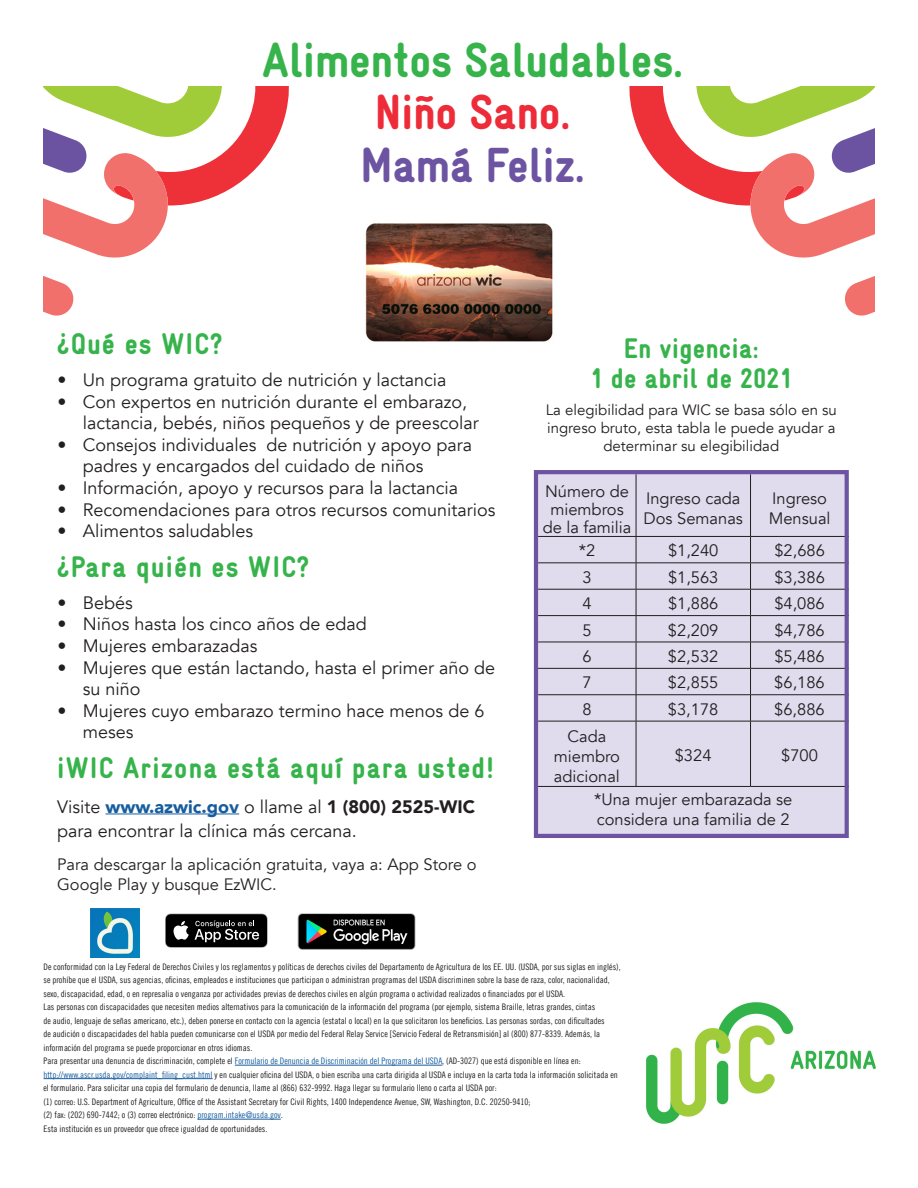
<style>
.page{position:relative;width:918px;height:1188px;background:#fff}
.page>*{position:absolute;margin:0;border:0;box-sizing:border-box;transform-origin:0 0}
.List_Paragraph{font:900 49.5px/52.5px "Gravur Condensed";color:#36b44b;text-align:center}
.List_Paragraph-2{font:900 49.5px "Gravur Condensed";color:#6c54a2}
.t1{font:900 30px "Gravur Condensed";letter-spacing:.04em;color:#36b44b}
.t2{font:900 28.5px/30px "Gravur Condensed";letter-spacing:.02em;color:#36b44b;text-align:center}
.t3{font:18px/21.6px "Avenir";color:#231f20}
.t4{font:16.5px/19.8px "Avenir";color:#231f20;text-align:center}
.t5{font:15px/18px "Avenir";color:#231f20;text-align:center}
.Pa0{font:9px/13.5px "Trade Gothic Cond Eighteen";color:#231f20}
.s1{color:#ee2c39}
.s2{font-weight:900;color:#175d9e}
.s3{font-weight:900}
.s4{color:#175d9e}
</style>
<div class="page">
<hr style="left:235px;top:1065px;width:207px;height:1px;background:#175d9e">
<hr style="left:44px;top:1078px;width:169px;height:1px;background:#175d9e">
<hr style="left:197px;top:1119px;width:84px;height:1px;background:#175d9e">
<hr style="left:106px;top:814px;width:133px;height:1px;background:#175d9e">
<svg style="left:629px;top:86px;width:246px;height:230px"></svg>
<svg style="left:44px;top:86px;width:245px;height:230px"></svg>
<img style="left:647px;top:1002px;width:229px;height:121px">
<img style="left:365px;top:223px;width:188px;height:119px">
<svg style="left:165px;top:914px;width:103px;height:34px;background:#313131"></svg>
<img style="left:297px;top:914px;width:119px;height:36px">
<img style="left:91px;top:908px;width:48px;height:49px">
<div style="left:536px;top:472px;width:311px;height:364px;background:#e0dbed"></div>
<hr style="left:636px;top:474px;width:1px;height:62px;background:#231f20">
<hr style="left:750px;top:474px;width:1px;height:62px;background:#231f20">
<hr style="left:538px;top:536px;width:98px;height:1px;background:#231f20">
<hr style="left:636px;top:536px;width:115px;height:1px;background:#231f20">
<hr style="left:751px;top:536px;width:98px;height:1px;background:#231f20">
<hr style="left:538px;top:563px;width:98px;height:1px;background:#231f20">
<hr style="left:636px;top:563px;width:115px;height:1px;background:#231f20">
<hr style="left:751px;top:563px;width:98px;height:1px;background:#231f20">
<hr style="left:538px;top:589px;width:98px;height:1px;background:#231f20">
<hr style="left:636px;top:589px;width:115px;height:1px;background:#231f20">
<hr style="left:751px;top:589px;width:98px;height:1px;background:#231f20">
<hr style="left:538px;top:615px;width:98px;height:1px;background:#231f20">
<hr style="left:636px;top:615px;width:115px;height:1px;background:#231f20">
<hr style="left:751px;top:615px;width:98px;height:1px;background:#231f20">
<hr style="left:538px;top:642px;width:98px;height:1px;background:#231f20">
<hr style="left:636px;top:642px;width:115px;height:1px;background:#231f20">
<hr style="left:751px;top:642px;width:98px;height:1px;background:#231f20">
<hr style="left:538px;top:668px;width:98px;height:1px;background:#231f20">
<hr style="left:636px;top:668px;width:115px;height:1px;background:#231f20">
<hr style="left:751px;top:668px;width:98px;height:1px;background:#231f20">
<hr style="left:538px;top:694px;width:98px;height:1px;background:#231f20">
<hr style="left:636px;top:694px;width:115px;height:1px;background:#231f20">
<svg style="left:636px;top:537px;width:1px;height:184px"></svg>
<hr style="left:751px;top:694px;width:98px;height:1px;background:#231f20">
<svg style="left:750px;top:537px;width:1px;height:184px"></svg>
<hr style="left:538px;top:721px;width:98px;height:1px;background:#231f20">
<hr style="left:636px;top:721px;width:115px;height:1px;background:#231f20">
<hr style="left:636px;top:721px;width:1px;height:65px;background:#231f20">
<hr style="left:751px;top:721px;width:98px;height:1px;background:#231f20">
<hr style="left:750px;top:721px;width:1px;height:65px;background:#231f20">
<hr style="left:538px;top:786px;width:98px;height:1px;background:#231f20">
<hr style="left:636px;top:786px;width:115px;height:1px;background:#231f20">
<hr style="left:751px;top:786px;width:98px;height:1px;background:#231f20">
<div style="left:534px;top:470px;width:315px;height:368px;border:4px solid #6c54a2"></div>
<p class="List_Paragraph" style="left:262px;top:34px;width:422px">Alimentos Saludables.<br><span class="s1">Niño Sano.</span></p>
<p class="List_Paragraph-2" style="left:361px;top:137px;width:225px">Mamá Feliz.</p>
<p class="t1" style="left:57px;top:327px;width:167px">¿Qué es WIC?</p>
<p class="t3" style="left:57px;top:369px;width:391px">• Un programa gratuito de nutrición y lactancia</p>
<p class="t3" style="left:83px;top:391px;width:397px;text-indent:-26px">• Con expertos en nutrición durante el embarazo, lactancia, bebés, niños pequeños y de preescolar</p>
<p class="t3" style="left:83px;top:434px;width:391px;text-indent:-26px">• Consejos individuales de nutrición y apoyo para padres y encargados del cuidado de niños</p>
<p class="t3" style="left:57px;top:477px;width:402px">• Información, apoyo y recursos para la lactancia</p>
<p class="t3" style="left:57px;top:499px;width:440px">• Recomendaciones para otros recursos comunitarios</p>
<p class="t3" style="left:57px;top:521px;width:197px">• Alimentos saludables</p>
<p class="t1" style="left:57px;top:550px;width:253px">¿Para quién es WIC?</p>
<p class="t3" style="left:57px;top:592px;width:77px">• Bebés</p>
<p class="t3" style="left:57px;top:614px;width:311px">• Niños hasta los cinco años de edad</p>
<p class="t3" style="left:57px;top:635px;width:202px">• Mujeres embarazadas</p>
<p class="t3" style="left:83px;top:657px;width:414px;text-indent:-26px">• Mujeres que están lactando, hasta el primer año de su niño</p>
<p class="t3" style="left:83px;top:700px;width:403px;text-indent:-26px">• Mujeres cuyo embarazo termino hace menos de 6 meses</p>
<p class="t1" style="left:57px;top:751px;width:438px">¡WIC Arizona está aquí para usted!</p>
<p class="t3" style="left:57px;top:796px;width:419px">Visite <span class="s2">www.azwic.gov</span> o llame al <span class="s3">1 (800) 2525-WIC</span></p>
<p class="t3" style="left:57px;top:820px;width:301px">para encontrar la clínica más cercana.</p>
<p class="t4" style="left:57px;top:855px;width:421px;text-align:left">Para descargar la aplicación gratuita, vaya a: App Store o<br>Google Play y busque EzWIC.</p>
<p class="t2" style="left:591px;top:334px;width:202px">En vigencia:<br>1 de abril de 2021</p>
<p class="t5" style="left:546px;top:401px;width:293px">La elegibilidad para WIC se basa sólo en su ingreso bruto, esta tabla le puede ayudar a determinar su elegibilidad</p>
<p class="t4" style="left:543px;top:482px;width:90px;line-height:18.3px">Número de miembros de la familia</p>
<p class="t4" style="left:646px;top:488px;width:96px">Ingreso cada</p>
<p class="t4" style="left:644px;top:508px;width:101px">Dos Semanas</p>
<p class="t4" style="left:772px;top:488px;width:56px">Ingreso</p>
<p class="t4" style="left:769px;top:508px;width:63px">Mensual</p>
<p class="t4" style="left:579px;top:541px;width:18px">*2</p>
<p class="t4" style="left:668px;top:541px;width:52px">$1,240</p>
<p class="t4" style="left:774px;top:541px;width:52px">$2,686</p>
<p class="t4" style="left:582px;top:568px;width:11px">3</p>
<p class="t4" style="left:668px;top:567px;width:52px">$1,563</p>
<p class="t4" style="left:774px;top:567px;width:52px">$3,386</p>
<p class="t4" style="left:582px;top:594px;width:11px">4</p>
<p class="t4" style="left:668px;top:594px;width:52px">$1,886</p>
<p class="t4" style="left:774px;top:594px;width:52px">$4,086</p>
<p class="t4" style="left:582px;top:620px;width:11px">5</p>
<p class="t4" style="left:668px;top:620px;width:52px">$2,209</p>
<p class="t4" style="left:774px;top:620px;width:52px">$4,786</p>
<p class="t4" style="left:582px;top:647px;width:11px">6</p>
<p class="t4" style="left:668px;top:647px;width:52px">$2,532</p>
<p class="t4" style="left:774px;top:647px;width:52px">$5,486</p>
<p class="t4" style="left:582px;top:673px;width:11px">7</p>
<p class="t4" style="left:668px;top:673px;width:52px">$2,855</p>
<p class="t4" style="left:774px;top:673px;width:52px">$6,186</p>
<p class="t4" style="left:582px;top:700px;width:11px">8</p>
<p class="t4" style="left:668px;top:699px;width:52px">$3,178</p>
<p class="t4" style="left:774px;top:699px;width:52px">$6,886</p>
<p class="t4" style="left:554px;top:727px;width:68px">Cada miembro adicional</p>
<p class="t4" style="left:675px;top:745px;width:38px">$324</p>
<p class="t4" style="left:781px;top:745px;width:38px">$700</p>
<p class="t4" style="left:594px;top:790px;width:200px">*Una mujer embarazada se</p>
<p class="t4" style="left:597px;top:810px;width:194px">considera una familia de 2</p>
<p class="Pa0" style="left:44px;top:960px;width:579px">De conformidad con la Ley Federal de Derechos Civiles y los reglamentos y políticas de derechos civiles del Departamento de Agricultura de los EE. UU. (USDA, por sus siglas en inglés), se prohíbe que el USDA, sus agencias, oficinas, empleados e instituciones que participan o administran programas del USDA discriminen sobre la base de raza, color, nacionalidad, sexo, discapacidad, edad, o en represalia o venganza por actividades previas de derechos civiles en algún programa o actividad realizados o financiados por el USDA.</p>
<p class="Pa0" style="left:44px;top:1000px;width:563px">Las personas con discapacidades que necesiten medios alternativos para la comunicación de la información del programa (por ejemplo, sistema Braille, letras grandes, cintas de audio, lenguaje de señas americano, etc.), deben ponerse en contacto con la agencia (estatal o local) en la que solicitaron los beneficios. Las personas sordas, con dificultades de audición o discapacidades del habla pueden comunicarse con el USDA por medio del Federal Relay Service [Servicio Federal de Retransmisión] al (800) 877-8339. Además, la información del programa se puede proporcionar en otros idiomas.</p>
<p class="Pa0" style="left:43px;top:1054px;width:576px">Para presentar una denuncia de discriminación, complete el <span class="s4">Formulario de Denuncia de Discriminación del Programa del USDA</span>, (AD-3027) que está disponible en línea en: <span class="s4">http://www.ascr.usda.gov/complaint_filing_cust.html</span> y en cualquier oficina del USDA, o bien escriba una carta dirigida al USDA e incluya en la carta toda la información solicitada en el formulario. Para solicitar una copia del formulario de denuncia, llame al (866) 632-9992. Haga llegar su formulario lleno o carta al USDA por:</p>
<p class="Pa0" style="left:43px;top:1095px;width:489px">(1) correo: U.S. Department of Agriculture, Office of the Assistant Secretary for Civil Rights, 1400 Independence Avenue, SW, Washington, D.C. 20250-9410;</p>
<p class="Pa0" style="left:44px;top:1108px;width:241px">(2) fax: (202) 690-7442; o (3) correo electrónico: <span class="s4">program.intake@usda.gov</span>.</p>
<p class="Pa0" style="left:44px;top:1122px;width:225px">Esta institución es un proveedor que ofrece igualdad de oportunidades.</p>
</div>
